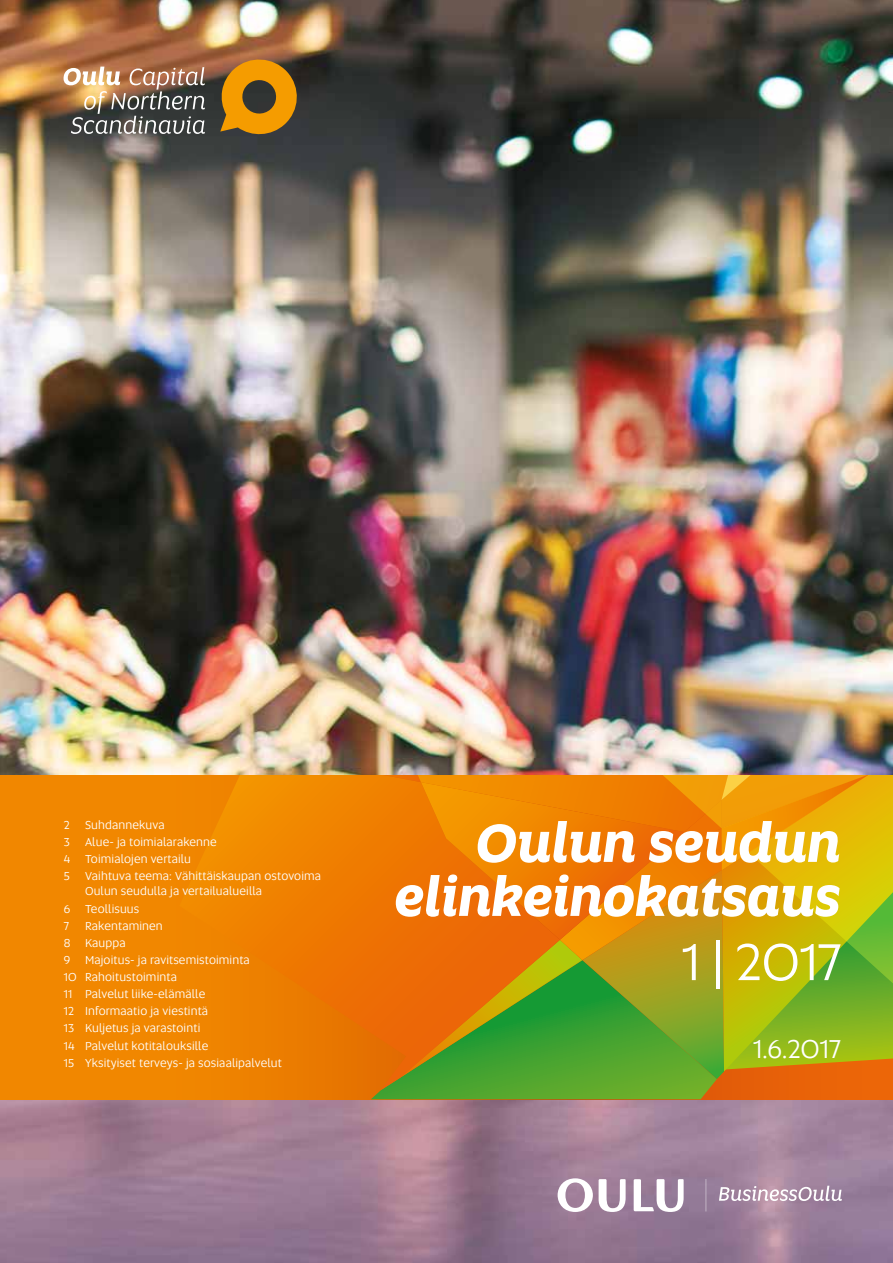
<style>
.page{position:relative;width:893px;height:1263px;background:#fff}
.page>*{position:absolute;margin:0;border:0;box-sizing:border-box;transform-origin:0 0}
.t1{font:italic 700 54px/54px "Altis";letter-spacing:-.01em;color:#fff;text-align:right}
.t2{font:54px "Altis";color:#fff}
.t3{font:27px "Altis";color:#fff}
.t4{font:12px/17.1px "Altis";letter-spacing:.01em;color:#fff}
</style>
<div class="page">
<img style="left:0;top:1099px;width:893px;height:164px">
<img style="left:0;top:0;width:893px;height:775px">
<svg style="left:0;top:775px;width:893px;height:324px;background:#f08400"></svg>
<svg style="left:371px;top:1079px;width:346px;height:20px;background:#64a72a"></svg>
<svg style="left:179px;top:775px;width:381px;height:315px;background:#e98001"></svg>
<svg style="left:384px;top:775px;width:509px;height:304px;background:#c2940e"></svg>
<svg style="left:558px;top:1178px;width:284px;height:34px"></svg>
<img style="left:64px;top:67px;width:141px;height:67px">
<svg style="left:220px;top:55px;width:81px;height:82px;background:#a77119"></svg>
<p class="t4" style="left:64px;top:816px;width:7px">2</p>
<p class="t4" style="left:85px;top:816px;width:81px">Suhdannekuva</p>
<p class="t4" style="left:64px;top:833px;width:8px">3</p>
<p class="t4" style="left:64px;top:833px;width:154px;text-indent:21px">Alue- ja toimialarakenne<br>4 Toimialojen vertailu<br>5</p>
<p class="t4" style="left:85px;top:868px;width:238px;line-height:15px">Vaihtuva teema: Vähittäiskaupan ostovoima<br>Oulun seudulla ja vertailualueilla</p>
<p class="t4" style="left:64px;top:899px;width:77px">6 Teollisuus<br>7</p>
<p class="t4" style="left:64px;top:917px;width:220px;text-indent:21px">Rakentaminen<br>8 Kauppa<br>9 Majoitus- ja ravitsemistoiminta<br>10 Rahoitustoiminta<br>11 Palvelut liike-elämälle<br>12 Informaatio ja viestintä<br>13 Kuljetus ja varastointi<br>14 Palvelut kotitalouksille<br>15 Yksityiset terveys- ja sosiaalipalvelut</p>
<h1 class="t1" style="left:394px;top:813px;width:448px">Oulun seudun elinkeinokatsaus</h1>
<h1 class="t2" style="left:682px;top:924px;width:161px">1 | 2017</h1>
<h2 class="t3" style="left:753px;top:1030px;width:89px">1.6.2017</h2>
</div>
